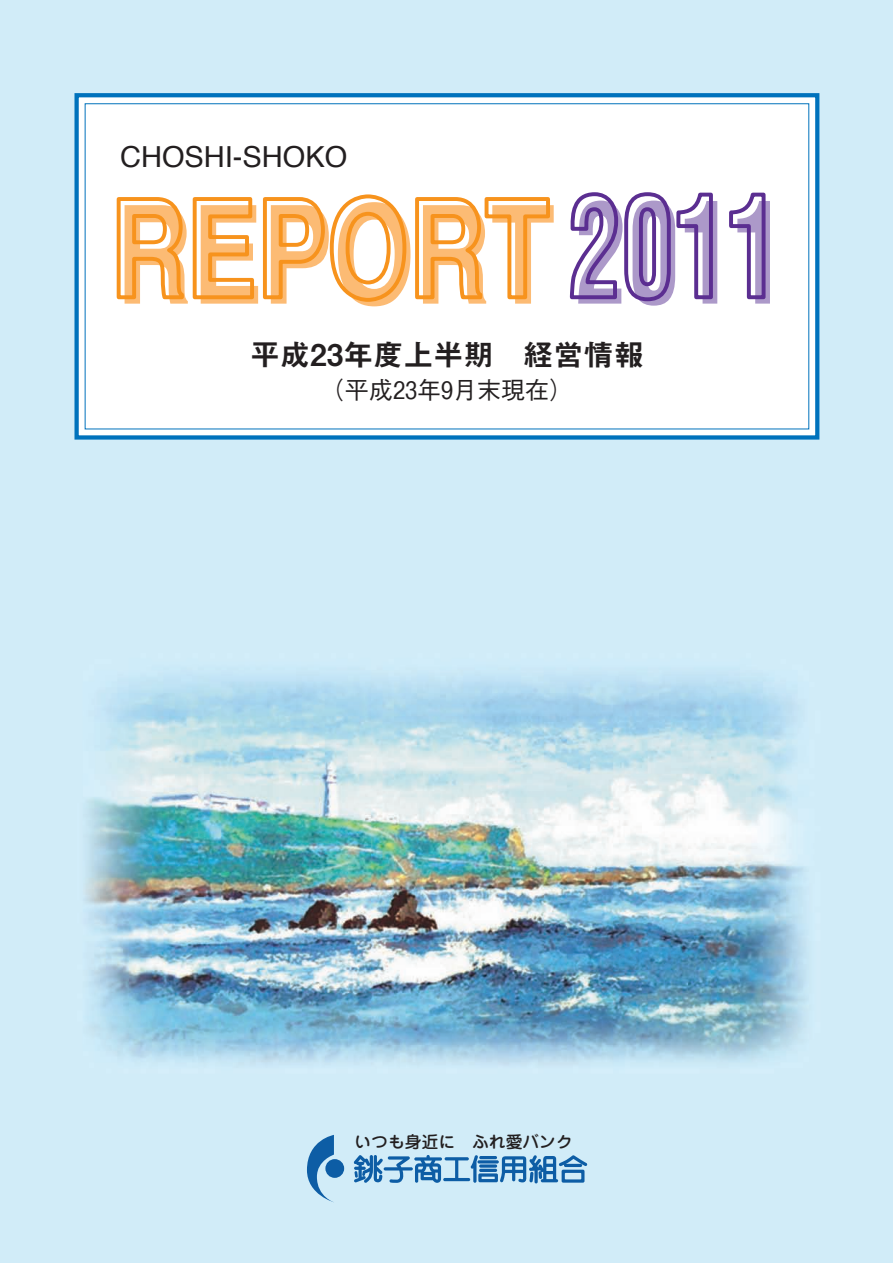
<style>
.page{position:relative;width:893px;height:1263px;background:#fff}
.page>*{position:absolute;margin:0;border:0;box-sizing:border-box;transform-origin:0 0}
.t1{font:700 136.8px "Helvetica";color:#fcbb74;scale:.77 1}
.t2{font:30px "Midashi Go Pro MB31";color:#231f20}
.t3{font:28.95px "Helvetica";color:#231f20}
.t4{font:500 24px "Gothic BBB Pro";color:#231f20}
.t5{font:500 16.5px "Jun 34 Pro";color:#231f20}
.s1{font-stretch:condensed;color:#ac99c9}
</style>
<div class="page">
<img style="left:0;top:0;width:893px;height:1263px">
<svg style="left:354px;top:1155px;width:233px;height:28px;background:#72a7cf"></svg>
<div style="left:325px;top:1159px;width:19px;height:19px;background:#0d5da5;border-radius:50%"></div>
<svg style="left:307px;top:1135px;width:28px;height:67px;background:#72a7cf"></svg>
<div style="left:77px;top:95px;width:740px;height:342px;background:#fff"></div>
<div style="left:74px;top:93px;width:745px;height:347px;border:4px solid #0072bc"></div>
<svg style="left:116px;top:194px;width:434px;height:108px"></svg>
<svg style="left:569px;top:192px;width:144px;height:110px"></svg>
<svg style="left:729px;top:192px;width:37px;height:108px"></svg>
<p class="t3" style="left:120px;top:132px;width:229px">CHOSHI-SHOKO</p>
<h1 class="t1" style="left:116px;top:132px;width:871px">REPORT <span class="s1">2011</span></h1>
<p class="t2" style="left:250px;top:331px;width:395px">平成23年度上半期　経営情報</p>
<p class="t4" style="left:320px;top:371px;width:254px">（平成23年9月末現在）</p>
<p class="t5" style="left:354px;top:1128px;width:220px">いつも身近に ふれ愛バンク</p>
</div>
